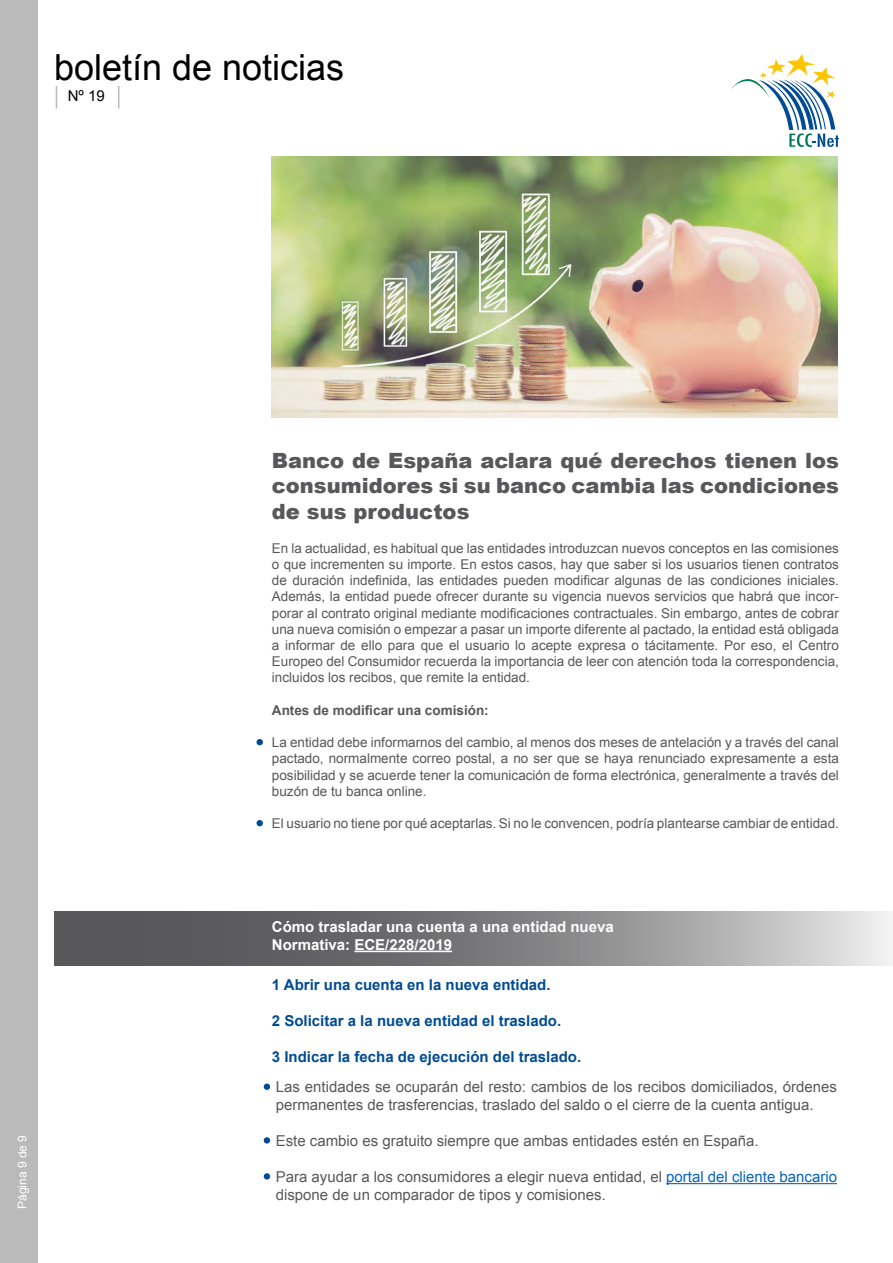
<style>
.page{position:relative;width:893px;height:1263px;background:#fff}
.page>*{position:absolute;margin:0;border:0;box-sizing:border-box;transform-origin:0 0}
.t1{font:36px "Arial";color:#000}
.t2{font:900 21px/25.2px "Arial";color:#58585a;text-align:justify}
.t3{font:15px/18px "Arial";color:#58585a}
.t4{font:700 15px "Arial";color:#004b93}
.t5{font:700 15px/18px "Arial";color:#fff}
.t6{font:15px "Arial";color:#000}
.t7{font:13.5px/16.2px "Arial";color:#58585a;text-align:justify}
.t8{font:700 13.5px "Arial";color:#58585a}
.t9{font:12px "Arial";color:#fff}
.s1{color:#0563c1}
</style>
<div class="page">
<div style="left:0;top:0;width:38px;height:1263px;background:#bababa"></div>
<svg style="left:16px;top:1215px;width:11px;height:2px"></svg>
<svg style="left:56px;top:86px;width:1px;height:22px"></svg>
<svg style="left:118px;top:86px;width:1px;height:22px"></svg>
<svg style="left:731px;top:54px;width:108px;height:93px"></svg>
<img style="left:272px;top:157px;width:565px;height:260px">
<div style="left:256px;top:820px;width:7px;height:6px;background:#004b93;border-radius:50%"></div>
<div style="left:256px;top:739px;width:7px;height:6px;background:#004b93;border-radius:50%"></div>
<svg style="left:54px;top:911px;width:839px;height:54px;background:#868688"></svg>
<hr style="left:354px;top:951px;width:98px;height:1px;background:#fff">
<hr style="left:666px;top:1183px;width:171px;height:1px;background:#0563c1">
<div style="left:264px;top:1083px;width:6px;height:7px;background:#004b93;border-radius:50%"></div>
<svg style="left:264px;top:1137px;width:6px;height:6px"></svg>
<svg style="left:264px;top:1173px;width:6px;height:6px"></svg>
<h1 class="t1" style="left:54px;top:43px;width:292px">boletín de noticias</h1>
<p class="t6" style="left:68px;top:86px;width:39px">Nº 19</p>
<p class="t9" style="left:14px;top:1209px;width:76px;rotate:-90deg">Página 9 de 9</p>
<h2 class="t2" style="left:272px;top:447px;width:569px">Banco de España aclara qué derechos tienen los consumidores si su banco cambia las condiciones de sus productos</h2>
<p class="t7" style="left:272px;top:540px;width:569px">En la actualidad, es habitual que las entidades introduzcan nuevos conceptos en las comisiones o que incrementen su importe. En estos casos, hay que saber si los usuarios tienen contratos de duración indefinida, las entidades pueden modificar algunas de las condiciones iniciales.<br>Además, la entidad puede ofrecer durante su vigencia nuevos servicios que habrá que incor&shy;porar al contrato original mediante modificaciones contractuales. Sin embargo, antes de cobrar una nueva comisión o empezar a pasar un importe diferente al pactado, la entidad está obligada a informar de ello para que el usuario lo acepte expresa o tácitamente. Por eso, el Centro Europeo del Consumidor recuerda la importancia de leer con atención toda la correspondencia, incluidos los recibos, que remite la entidad.</p>
<p class="t8" style="left:272px;top:700px;width:218px">Antes de modificar una comisión:</p>
<p class="t7" style="left:272px;top:734px;width:568px">La entidad debe informarnos del cambio, al menos dos meses de antelación y a través del canal pactado, normalmente correo postal, a no ser que se haya renunciado expresamente a esta posibilidad y se acuerde tener la comunicación de forma electrónica, generalmente a través del buzón de tu banca online.</p>
<p class="t7" style="left:272px;top:815px;width:568px">El usuario no tiene por qué aceptarlas. Si no le convencen, podría plantearse cambiar de entidad.</p>
<p class="t5" style="left:272px;top:918px;width:343px">Cómo trasladar una cuenta a una entidad nueva<br>Normativa: ECE/228/2019</p>
<p class="t4" style="left:272px;top:975px;width:280px">1 Abrir una cuenta en la nueva entidad.</p>
<p class="t4" style="left:272px;top:1011px;width:291px">2 Solicitar a la nueva entidad el traslado.</p>
<p class="t4" style="left:272px;top:1047px;width:311px">3 Indicar la fecha de ejecución del traslado.</p>
<p class="t3" style="left:276px;top:1078px;width:563px">Las entidades se ocuparán del resto: cambios de los recibos domiciliados, órdenes permanentes de trasferencias, traslado del saldo o el cierre de la cuenta antigua.</p>
<p class="t3" style="left:276px;top:1132px;width:484px">Este cambio es gratuito siempre que ambas entidades estén en España.</p>
<p class="t3" style="left:276px;top:1168px;width:563px">Para ayudar a los consumidores a elegir nueva entidad, el <span class="s1">portal del cliente bancario </span>dispone de un comparador de tipos y comisiones.</p>
</div>
